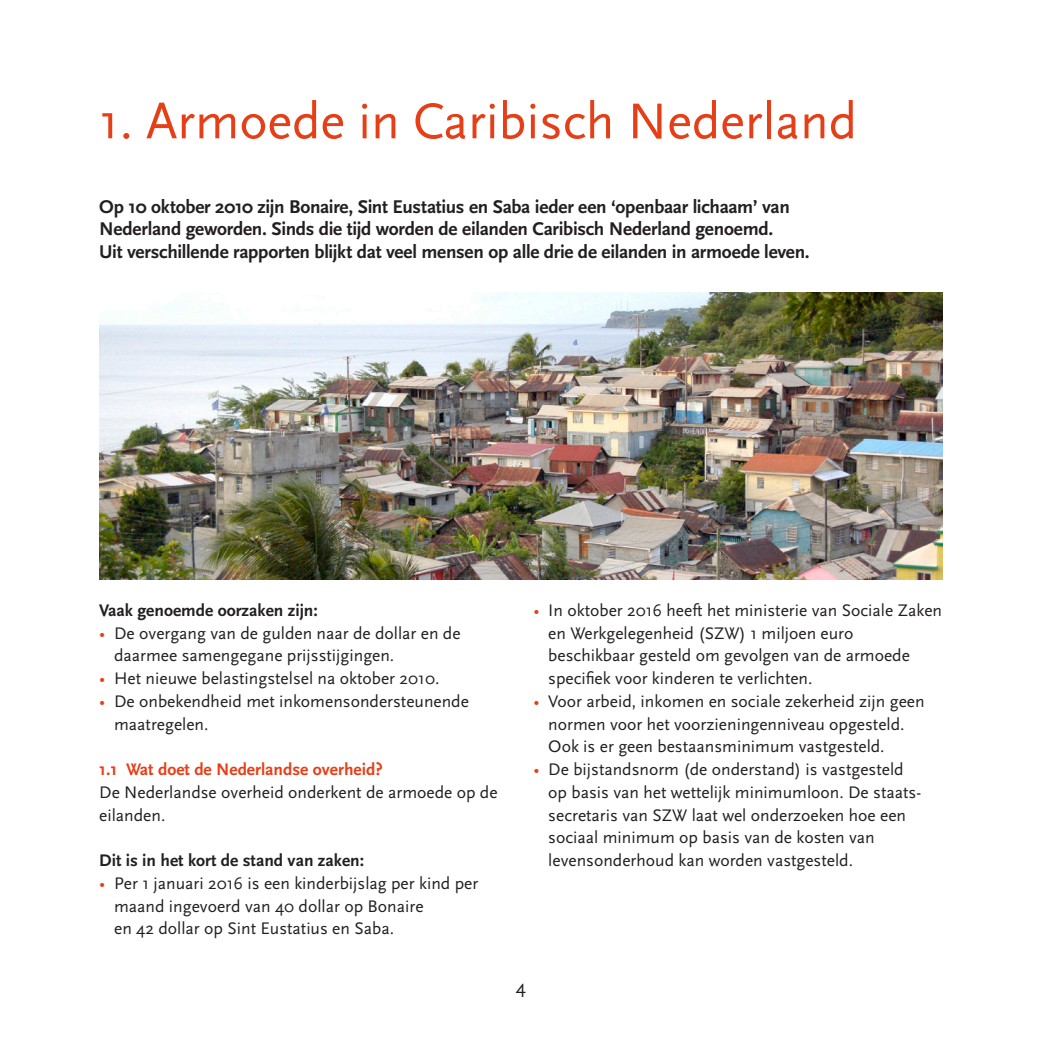
<style>
.page{position:relative;width:1042px;height:1042px;background:#fff}
.page>*{position:absolute;margin:0;border:0;box-sizing:border-box;transform-origin:0 0}
.t1{font:52.5px "Scala Sans";color:#e63f18}
.t2{font:700 19.25px/22.8px "Scala Sans";letter-spacing:-.015em;color:#231f20}
.t3{font:19.25px "Scala Sans";color:#231f20}
.t4{font:17.5px/22.8px "Scala Sans";color:#231f20}
.t5{font:700 17.5px "Scala Sans";color:#231f20}
.t6{font:700 17.5px "Scala Sans";color:#e63f18}
.s1{color:#e63f18}
</style>
<div class="page">
<img style="left:99px;top:293px;width:844px;height:286px">
<h1 class="t1" style="left:99px;top:93px;width:759px">1. Armoede in Caribisch Nederland</h1>
<p class="t2" style="left:99px;top:195px;width:712px">Op 10 oktober 2010 zijn Bonaire, Sint Eustatius en Saba ieder een ‘openbaar lichaam’ van<br>Nederland geworden. Sinds die tijd worden de eilanden Caribisch Nederland genoemd.<br>Uit verschillende rapporten blijkt dat veel mensen op alle drie de eilanden in armoede leven.</p>
<p class="t5" style="left:99px;top:601px;width:220px">Vaak genoemde oorzaken zijn:</p>
<p class="t4" style="left:114px;top:622px;width:348px;text-indent:-15px"><span class="s1">•</span> De overgang van de gulden naar de dollar en de daarmee samengegane prijsstijgingen.</p>
<p class="t4" style="left:99px;top:667px;width:342px"><span class="s1">•</span> Het nieuwe belastingstelsel na oktober 2010.</p>
<p class="t4" style="left:114px;top:690px;width:356px;text-indent:-15px"><span class="s1">•</span> De onbekendheid met inkomensondersteunende maatregelen.</p>
<p class="t6" style="left:99px;top:760px;width:285px">1.1 Wat doet de Nederlandse overheid?</p>
<p class="t4" style="left:99px;top:781px;width:400px">De Nederlandse overheid onderkent de armoede op de eilanden.</p>
<p class="t5" style="left:99px;top:851px;width:266px">Dit is in het kort de stand van zaken:</p>
<p class="t4" style="left:114px;top:872px;width:366px;text-indent:-15px"><span class="s1">•</span> Per 1 januari 2016 is een kinderbijslag per kind per maand ingevoerd van 40 dollar op Bonaire<br>en 42 dollar op Sint Eustatius en Saba.</p>
<p class="t4" style="left:548px;top:599px;width:395px;text-indent:-15px"><span class="s1">•</span> In oktober 2016 heeft het ministerie van Sociale Zaken en Werkgelegenheid (SZW) 1 miljoen euro beschikbaar gesteld om gevolgen van de armoede specifiek voor kinderen te verlichten.</p>
<p class="t4" style="left:548px;top:690px;width:378px;text-indent:-15px"><span class="s1">•</span> Voor arbeid, inkomen en sociale zekerheid zijn geen normen voor het voorzieningenniveau opgesteld.<br>Ook is er geen bestaansminimum vastgesteld.</p>
<p class="t4" style="left:548px;top:758px;width:374px;text-indent:-15px"><span class="s1">•</span> De bijstandsnorm (de onderstand) is vastgesteld op basis van het wettelijk minimumloon. De staats&shy;secretaris van SZW laat wel onderzoeken hoe een sociaal minimum op basis van de kosten van levensonderhoud kan worden vastgesteld.</p>
<p class="t3" style="left:516px;top:976px;width:12px">4</p>
</div>
